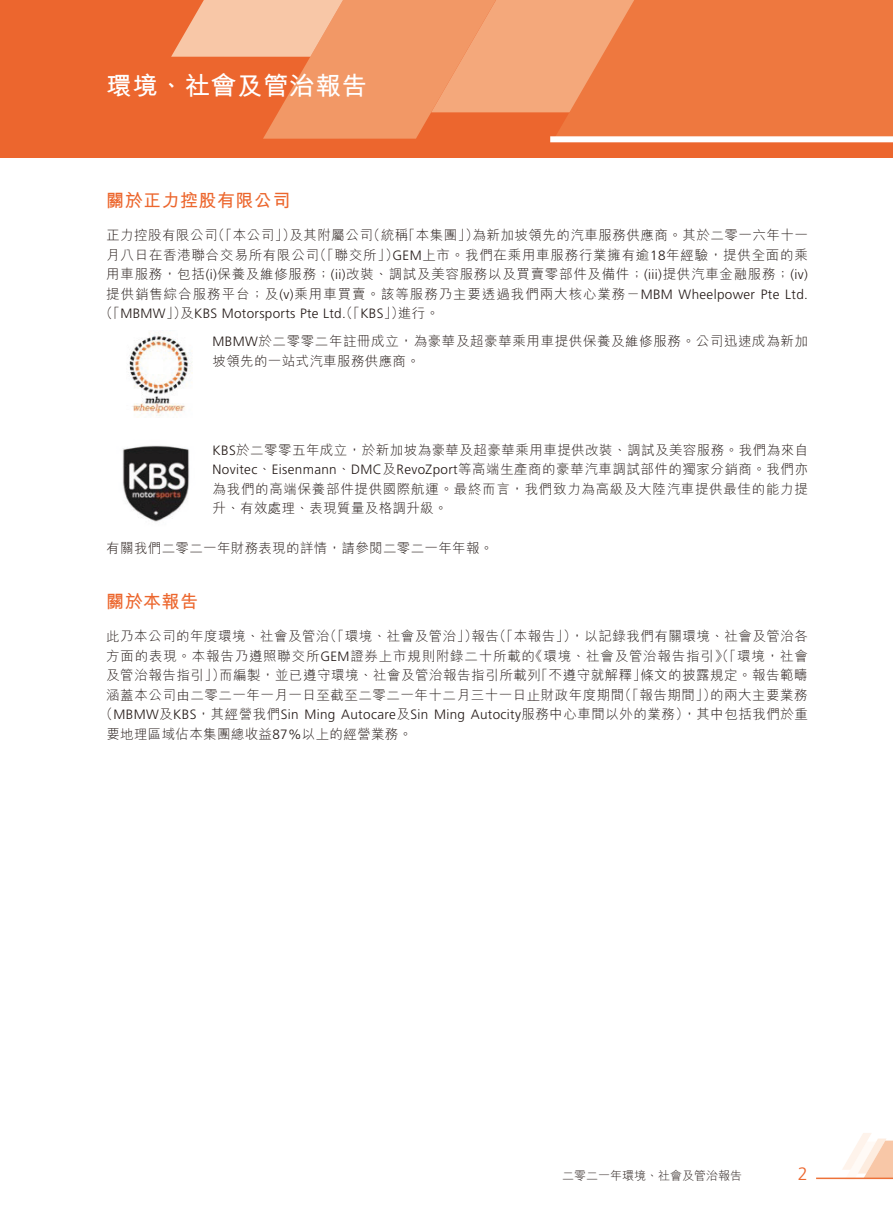
<style>
.page{position:relative;width:893px;height:1212px;background:#fff}
.page>*{position:absolute;margin:0;border:0;box-sizing:border-box;transform-origin:0 0}
.t1{font:700 25.5px "M Hei HK";letter-spacing:.025em;color:#fff}
.t2{font:700 18px "M Hei HK";letter-spacing:.025em;color:#ec662d}
.t3{font:300 18px "Frutiger LT Std";color:#ec662d}
.t4{font:300 13.5px/19.5px "M Hei HK";letter-spacing:.04em;color:#231916}
.t5{font:300 13.5px "Frutiger LT Std";letter-spacing:.025em;color:#231916}
.t6{font:300 13.5px "M Hei HK";letter-spacing:.07em;color:#231916}
.t7{font:300 12px "M Hei HK";color:#231916}
.s1{font-family:"Frutiger LT Std"}
.s2{font-family:"M Hei HK"}
</style>
<div class="page">
<div style="left:0;top:0;width:893px;height:158px;background:#ec662e"></div>
<svg style="left:171px;top:0;width:383px;height:139px"></svg>
<svg style="left:554px;top:0;width:339px;height:136px;fill:#ee783f"></svg>
<svg style="left:842px;top:1133px;width:51px;height:44px"></svg>
<hr style="left:816px;top:1177px;width:77px;height:2px;background:#ed7239">
<div style="left:550px;top:136px;width:343px;height:6px;background:#fff"></div>
<img style="left:129px;top:333px;width:64px;height:83px">
<img style="left:122px;top:445px;width:68px;height:77px">
<h1 class="t1" style="left:106px;top:67px;width:262px">環境、社會及管治報告</h1>
<h2 class="t2" style="left:106px;top:188px;width:186px">關於正力控股有限公司</h2>
<p class="t4" style="left:212px;top:225px;width:85px">（「本公司」）</p>
<p class="t4" style="left:367px;top:225px;width:43px">（統稱</p>
<p class="t4" style="left:402px;top:225px;width:78px">「本集團」）</p>
<p class="t4" style="left:289px;top:225px;width:85px">及其附屬公司</p>
<p class="t4" style="left:472px;top:225px;width:337px">為新加坡領先的汽車服務供應商。其於二零一六年十一</p>
<p class="t4" style="left:106px;top:225px;width:113px">正力控股有限公司</p>
<p class="t4" style="left:392px;top:245px;width:417px"><span class="s1">GEM</span>上市。我們在乘用車服務行業擁有逾<span class="s1">18</span>年經驗，提供全面的乘</p>
<p class="t4" style="left:313px;top:245px;width:87px">（「聯交所」）</p>
<p class="t4" style="left:106px;top:245px;width:214px">月八日在香港聯合交易所有限公司</p>
<p class="t4" style="left:106px;top:264px;width:703px">用車服務，包括 <span class="s1">)i(</span> 保養及維修服務；<span class="s1">( )i i</span> 改裝、調試及美容服務以及買賣零部件及備件；<span class="s1">(iii)</span>提供汽車金融服務；<span class="s1">(iv(</span></p>
<p class="t6" style="left:106px;top:287px;width:703px">提供銷售綜合服務平台；及 <span class="s1">)v(</span> 乘用車買賣。該等服務乃主要透過我們兩大核心業務－<span class="s1">MBM Wheelpower Pte Ltd.</span></p>
<p class="t4" style="left:398px;top:303px;width:43px">進行。</p>
<p class="t4" style="left:100px;top:303px;width:89px">（「<span class="s1">MBMW</span>」）</p>
<p class="t4" style="left:339px;top:303px;width:67px">（「<span class="s1">. KBS</span>」）</p>
<p class="t5" style="left:180px;top:306px;width:163px"><span class="s2">及</span>KBS Motorsports Pte Ltd</p>
<p class="t4" style="left:213px;top:331px;width:597px"><span class="s1">MBMW</span>於二零零二年註冊成立，為豪華及超豪華乘用車提供保養及維修服務。公司迅速成為新加坡領先的一站式汽車服務供應商。</p>
<p class="t4" style="left:213px;top:440px;width:597px"><span class="s1">KBS</span>於二零零五年成立，於新加坡為豪華及超豪華乘用車提供改裝、調試及美容服務。我們為來自</p>
<p class="t5" style="left:213px;top:462px;width:597px">Novitec<span class="s2">、</span>Eisenmann<span class="s2">、</span>DMC<span class="s2">及</span>RevoZport<span class="s2">等高端生產商的豪華汽車調試部件的獨家分銷商。我們亦</span></p>
<p class="t4" style="left:213px;top:479px;width:597px">為我們的高端保養部件提供國際航運。最終而言，我們致力為高級及大陸汽車提供最佳的能力提升、有效處理、表現質量及格調升級。</p>
<p class="t4" style="left:106px;top:538px;width:389px">有關我們二零二一年財務表現的詳情，請參閱二零二一年年報。</p>
<h2 class="t2" style="left:106px;top:589px;width:93px">關於本報告</h2>
<p class="t4" style="left:570px;top:626px;width:239px">，以記錄我們有關環境、社會及管治各</p>
<p class="t4" style="left:324px;top:626px;width:155px">（「環境、社會及管治」）</p>
<p class="t4" style="left:493px;top:626px;width:85px">（「本報告」）</p>
<p class="t4" style="left:106px;top:626px;width:225px">此乃本公司的年度環境、社會及管治</p>
<p class="t4" style="left:471px;top:626px;width:29px">報告</p>
<p class="t4" style="left:529px;top:646px;width:280px">《環境、社會及管治報告指引》（「環境，社會</p>
<p class="t4" style="left:106px;top:646px;width:430px">方面的表現。本報告乃遵照聯交所<span class="s1">GEM</span>證券上市規則附錄二十所載的</p>
<p class="t4" style="left:106px;top:665px;width:120px">及管治報告指引」）</p>
<p class="t4" style="left:219px;top:665px;width:323px">而編製，並已遵守環境、社會及管治報告指引所載列</p>
<p class="t4" style="left:640px;top:665px;width:169px">條文的披露規定。報告範疇</p>
<p class="t4" style="left:535px;top:665px;width:113px">「不遵守就解釋」</p>
<p class="t4" style="left:618px;top:685px;width:100px">（「報告期間」）</p>
<p class="t4" style="left:106px;top:685px;width:519px">涵蓋本公司由二零二一年一月一日至截至二零二一年十二月三十一日止財政年度期間</p>
<p class="t5" style="left:100px;top:707px;width:710px"><span class="s2">（</span>MBMW<span class="s2">及</span>KBS<span class="s2">，其經營我們</span>Sin Ming Autocare<span class="s2">及</span>Sin Ming Autocity<span class="s2">服務中心車間以外的業務，）其中包括我們於重</span></p>
<p class="t4" style="left:106px;top:724px;width:307px">要地理區域佔本集團總收益<span class="s1">87%</span>以上的經營業務。</p>
<p class="t4" style="left:710px;top:685px;width:99px">的兩大主要業務</p>
<p class="t7" style="left:562px;top:1169px;width:181px">二零二一年環境、社會及管治報告</p>
<h2 class="t3" style="left:798px;top:1164px;width:12px">2</h2>
</div>
